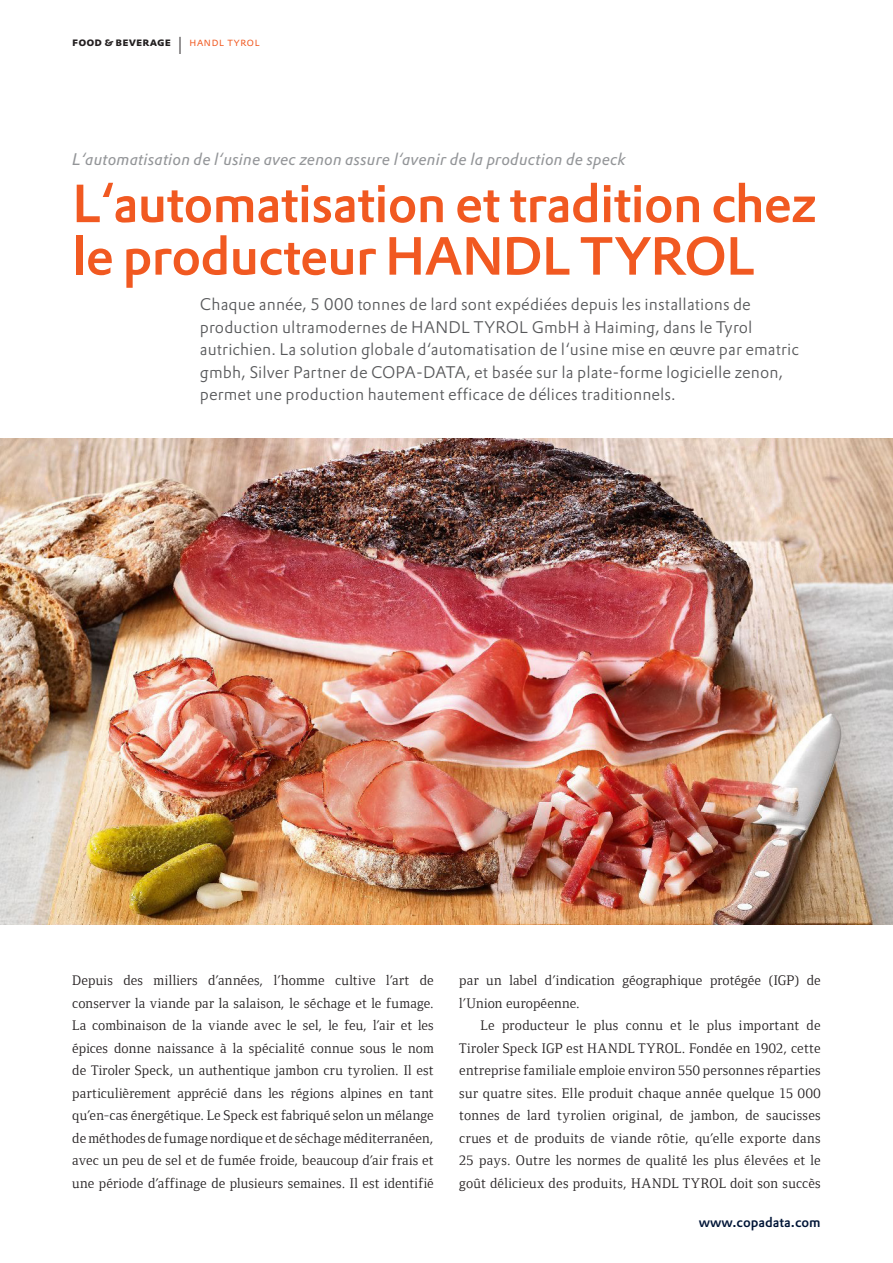
<style>
.page{position:relative;width:893px;height:1263px;background:#fff}
.page>*{position:absolute;margin:0;border:0;box-sizing:border-box;transform-origin:0 0}
.headline_orange{font:500 52.5px/52.5px "DTL Prokyon TOT";letter-spacing:-.02em;color:#f15921}
.lead_text{font:300 16.5px/22.5px "DTL Prokyon TOT";letter-spacing:.005em;color:#57585a}
.kicker{font:italic 16.5px "DTL Prokyon TOT";letter-spacing:.005em;color:#939598}
.copy_no_indent_FRENC{font:14.25px/22.5px "Foundry Form Serif";letter-spacing:.01em;color:#231f20;text-align:justify}
.copy_indent_FRENCH{font:14.25px/22.5px "Foundry Form Serif";letter-spacing:.02em;color:#231f20;text-align:justify}
.t1{font:500 13.5px "DTL Prokyon TOT";color:#001537}
.t2{font:700 12px "DTL Prokyon TOT Caps";letter-spacing:.005em;color:#231f20}
.s1{font-weight:300;font-size:24px}
.s2{font-weight:300;color:#f15921}
</style>
<div class="page">
<img style="left:0;top:439px;width:893px;height:486px">
<p class="t2" style="left:72px;top:34px;width:189px">food &amp; Beverage <span class="s1">I</span> <span class="s2">handl tyrol</span></p>
<p class="kicker" style="left:72px;top:149px;width:555px">L‘automatisation de l‘usine avec zenon assure l‘avenir de la production de speck</p>
<p class="headline_orange" style="left:72px;top:177px;width:746px">L‘automatisation et tradition chez le producteur HANDL TYROL</p>
<p class="lead_text" style="left:200px;top:293px;width:601px">Chaque année, 5 000 tonnes de lard sont expédiées depuis les installations de production ultramodernes de HANDL TYROL GmbH à Haiming, dans le Tyrol autrichien. La solution globale d‘automatisation de l‘usine mise en œuvre par ematric gmbh, Silver Partner de COPA-DATA, et basée sur la plate-forme logicielle zenon, permet une production hautement efficace de délices traditionnels.</p>
<p class="copy_no_indent_FRENC" style="left:72px;top:969px;width:363px">Depuis des milliers d’années, l’homme cultive l’art de conserver la viande par la salaison, le séchage et le fumage.<br>La combinaison de la viande avec le sel, le feu, l’air et les épices donne naissance à la spécialité connue sous le nom de Tiroler Speck, un authentique jambon cru tyrolien. Il est particulièrement apprécié dans les régions alpines en tant qu’en-cas énergétique. Le Speck est fabriqué selon un mélange de méthodes de fumage nordique et de séchage méditerranéen, avec un peu de sel et de fumée froide, beaucoup d’air frais et une période d’affinage de plusieurs semaines. Il est identifié</p>
<p class="copy_no_indent_FRENC" style="left:459px;top:969px;width:363px">par un label d’indication géographique protégée (IGP) de l’Union européenne.</p>
<p class="copy_indent_FRENCH" style="left:459px;top:1014px;width:363px;text-indent:21px">Le producteur le plus connu et le plus important de Tiroler Speck IGP est HANDL TYROL. Fondée en 1902, cette entreprise familiale emploie environ 550 personnes réparties sur quatre sites. Elle produit chaque année quelque 15 000 tonnes de lard tyrolien original, de jambon, de saucisses crues et de produits de viande rôtie, qu’elle exporte dans 25 pays. Outre les normes de qualité les plus élevées et le goût délicieux des produits, HANDL TYROL doit son succès</p>
<p class="t1" style="left:699px;top:1213px;width:124px">www.copadata.com</p>
</div>
